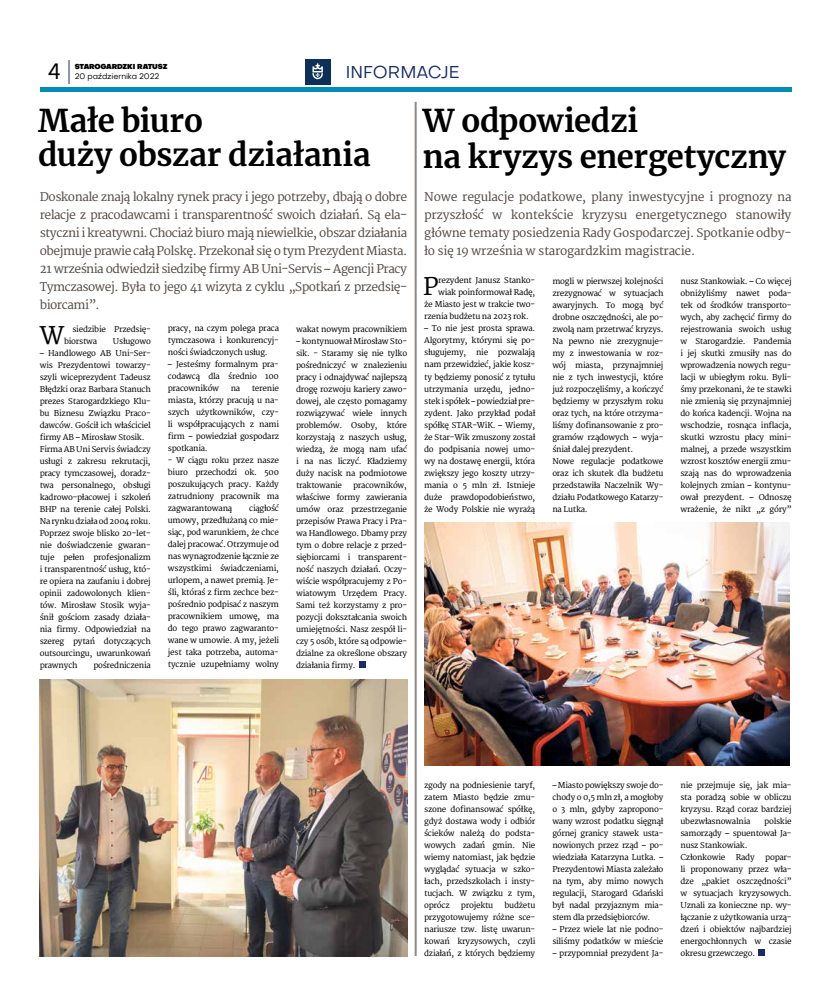
<style>
.page{position:relative;width:820px;height:993px;background:#fff}
.page>*{position:absolute;margin:0;border:0;box-sizing:border-box;transform-origin:0 0}
.t1{font:700 31px/34px "Merriweather";letter-spacing:-.01em;color:#000}
.t2{font:24.3px "Merriweather";color:#000}
.t3{font:22px "Objectivity";color:#000}
.t4{font:17px "Objectivity";color:#1a2d62}
.t5{font:12px/18px "Merriweather";letter-spacing:-.03em;color:#544d48;text-align:justify}
.t6{font:8px/12px "Merriweather";letter-spacing:-.025em;color:#000;text-align:justify}
.t7{font:8px "Objectivity";letter-spacing:-.02em;color:#000}
.t8{font:900 7px "Objectivity";letter-spacing:-.02em;color:#000}
</style>
<div class="page">
<hr style="left:40px;top:87px;width:751px;height:4px;background:#008cb9">
<svg style="left:68px;top:60px;width:1px;height:24px"></svg>
<div style="left:305px;top:59px;width:25px;height:25px;background:#0c3058"></div>
<svg style="left:312px;top:63px;width:11px;height:16px"></svg>
<hr style="left:414px;top:102px;width:2px;height:853px;background:#8c8986">
<img style="left:40px;top:679px;width:367px;height:276px">
<div style="left:359px;top:661px;width:6px;height:7px;background:#1a2d62"></div>
<svg style="left:758px;top:949px;width:6px;height:6px"></svg>
<img style="left:424px;top:522px;width:365px;height:243px">
<h3 class="t3" style="left:48px;top:57px;width:15px">4</h3>
<p class="t7" style="left:75px;top:71px;width:86px">20 października 2022</p>
<p class="t8" style="left:75px;top:61px;width:94px">STAROGARDZKI RATUSZ</p>
<h3 class="t4" style="left:345px;top:61px;width:115px">INFORMACJE</h3>
<h1 class="t1" style="left:38px;top:103px;width:334px">Małe biuro<br>duży obszar działania</h1>
<p class="t5" style="left:40px;top:187px;width:369px">Doskonale znają lokalny rynek pracy i jego potrzeby, dbają o dobre relacje z pracodawcami i transparentność swoich działań. Są ela&shy;styczni i kreatywni. Chociaż biuro mają niewielkie, obszar działania obejmuje prawie całą Polskę. Przekonał się o tym Prezydent Miasta.<br>21 września odwiedził siedzibę firmy AB Uni-Servis – Agencji Pracy Tymczasowej. Była to jego 41 wizyta z cyklu „Spotkań z przedsię&shy;biorcami”.</p>
<p class="t6" style="left:168px;top:322px;width:113px">pracy, na czym polega praca tymczasowa i konkurencyj&shy;ności świadczonych usług.</p>
<p class="t6" style="left:168px;top:358px;width:113px">– Jesteśmy formalnym pra&shy;codawcą dla średnio 100 pracowników</p>
<h2 class="t2" style="left:40px;top:320px;width:27px">W</h2>
<p class="t6" style="left:64px;top:323px;width:88px;text-indent:8px">siedzibie Przedsię&shy;biorstwa</p>
<p class="t6" style="left:296px;top:323px;width:113px">wakat nowym pracownikiem</p>
<p class="t6" style="left:296px;top:335px;width:113px">– kontynuował Mirosław Sto&shy;sik. - Staramy się nie tylko pośredniczyć w znalezieniu pracy i odnajdywać najlepszą drogę rozwoju kariery zawo&shy;dowej, ale często pomagamy rozwiązywać wiele innych problemów. Osoby, które korzystają z naszych usług, wiedzą, że mogą nam ufać i na nas liczyć. Kładziemy duży nacisk na podmiotowe traktowanie</p>
<p class="t6" style="left:113px;top:335px;width:39px">Usługowo</p>
<p class="t6" style="left:40px;top:347px;width:113px;text-align:left">– Handlowego AB Uni-Ser&shy;wis Prezydentowi towarzy&shy;szyli wiceprezydent Tadeusz<br>Błędzki oraz Barbara Stanuch prezes Starogardzkiego Klu&shy;bu Biznesu Związku Praco&shy;dawców. Gościł ich właściciel firmy AB – Mirosław Stosik.<br>Firma AB Uni Servis świadczy usługi z zakresu rekrutacji, pracy tymczasowej, doradz&shy;twa personalnego, obsługi kadrowo-płacowej i szkoleń<br>BHP na terenie całej Polski.<br>Na rynku działa od 2004 roku.<br>Poprzez swoje blisko 20-let&shy;nie doświadczenie gwaran&shy;tuje pełen profesjonalizm i transparentność usług, któ&shy;re opiera na zaufaniu i dobrej opinii zadowolonych klien&shy;tów. Mirosław Stosik wyja&shy;śnił gościom zasady działa&shy;nia firmy. Odpowiedział na szereg pytań dotyczących outsourcingu, uwarunkowań prawnych</p>
<p class="t6" style="left:168px;top:382px;width:113px;text-indent:84px">terenie miasta, którzy pracują u na&shy;szych użytkowników, czy&shy;li współpracujących z nami firm – powiedział gospodarz spotkania.</p>
<p class="t6" style="left:168px;top:454px;width:113px">- W ciągu roku przez nasze biuro przechodzi ok. 500 poszukujących pracy. Każdy zatrudniony pracownik ma zagwarantowaną</p>
<p class="t6" style="left:230px;top:382px;width:11px">na</p>
<p class="t6" style="left:296px;top:479px;width:113px;text-indent:57px">pracowników, właściwe formy zawierania umów oraz przestrzeganie przepisów Prawa Pracy i Pra&shy;wa Handlowego. Dbamy przy tym o dobre relacje z przed&shy;siębiorcami i transparent&shy;ność naszych działań. Oczy&shy;wiście współpracujemy z Po&shy;wiatowym Urzędem Pracy.<br>Sami też korzystamy z pro&shy;pozycji dokształcania swoich umiejętności. Nasz zespół li&shy;czy 5 osób, które są odpowie&shy;dzialne za określone obszary działania firmy.</p>
<p class="t6" style="left:168px;top:502px;width:113px;text-indent:81px">ciągłość umowy, przedłużaną co mie&shy;siąc, pod warunkiem, że chce dalej pracować. Otrzymuje od nas wynagrodzenie łącznie ze wszystkimi świadczeniami, urlopem, a nawet premią. Je&shy;śli, któraś z firm zechce bez&shy;pośrednio podpisać z naszym pracownikiem umowę, ma do tego prawo zagwaranto&shy;wane w umowie. A my, jeżeli jest taka potrzeba, automa&shy;tycznie uzupełniamy wolny</p>
<p class="t6" style="left:93px;top:659px;width:59px">pośredniczenia</p>
<h1 class="t1" style="left:422px;top:102px;width:364px;line-height:36px">W odpowiedzi<br>na kryzys energetyczny</h1>
<h3 class="t5" style="left:424px;top:187px;width:369px">Nowe regulacje podatkowe, plany inwestycyjne i prognozy na przyszłość w kontekście kryzysu energetycznego stanowiły główne tematy posiedzenia Rady Gospodarczej. Spotkanie odby&shy;ło się 19 września w starogardzkim magistracie.</h3>
<p class="t6" style="left:552px;top:275px;width:113px;text-align:left">mogli w pierwszej kolejności zrezygnować w sytuacjach awaryjnych. To mogą być drobne oszczędności, ale po&shy;zwolą nam przetrwać kryzys.<br>Na pewno nie zrezygnuje&shy;my z inwestowania w roz&shy;wój miasta, przynajmniej nie z tych inwestycji, które już rozpoczęliśmy, a kończyć będziemy w przyszłym roku oraz tych, na które otrzyma&shy;liśmy dofinansowanie z pro&shy;gramów rządowych – wyja&shy;śniał dalej prezydent.<br>Nowe regulacje podatkowe oraz ich skutek dla budżetu przedstawiła Naczelnik Wy&shy;działu Podatkowego Katarzy&shy;na Lutka.</p>
<p class="t6" style="left:680px;top:275px;width:113px">nusz Stankowiak. – Co więcej obniżyliśmy nawet poda&shy;tek od środków transporto&shy;wych, aby zachęcić firmy do rejestrowania swoich usług w Starogardzie. Pandemia i jej skutki zmusiły nas do wprowadzenia nowych regu&shy;lacji w ubiegłym roku. Byli&shy;śmy przekonani, że te stawki nie zmienią się przynajmniej do końca kadencji. Wojna na wschodzie, rosnąca inflacja, skutki wzrostu płacy mini&shy;malnej, a przede wszystkim wzrost kosztów energii zmu&shy;szają nas do wprowadzenia kolejnych zmian – kontynu&shy;ował prezydent. – Odnoszę wrażenie, że nikt „z góry”</p>
<h2 class="t2" style="left:423px;top:272px;width:17px">P</h2>
<p class="t6" style="left:438px;top:274px;width:99px">rezydent Janusz Stanko-</p>
<p class="t6" style="left:438px;top:286px;width:99px">wiak poinformował Radę,</p>
<p class="t6" style="left:424px;top:298px;width:113px">że Miasto jest w trakcie two-</p>
<p class="t6" style="left:424px;top:310px;width:106px">rzenia budżetu na 2023 rok.</p>
<p class="t6" style="left:424px;top:322px;width:113px">– To nie jest prosta sprawa.<br>Algorytmy, którymi się po&shy;sługujemy, nie pozwalają nam przewidzieć, jakie kosz&shy;ty będziemy ponosić z tytułu utrzymania urzędu, jedno&shy;stek i spółek – powiedział pre&shy;zydent. Jako przykład podał spółkę STAR-WiK. – Wiemy, że Star-Wik zmuszony został do podpisania nowej umo&shy;wy na dostawę energii, która zwiększy jego koszty utrzy&shy;mania o 5 mln zł. Istnieje duże prawdopodobieństwo, że Wody Polskie nie wyrażą</p>
<p class="t6" style="left:424px;top:778px;width:113px">zgody na podniesienie taryf, zatem Miasto będzie zmu&shy;szone dofinansować spółkę, gdyż dostawa wody i odbiór ścieków należą do podsta&shy;wowych zadań gmin. Nie wiemy natomiast, jak będzie wyglądać sytuacja w szko&shy;łach, przedszkolach i insty&shy;tucjach. W związku z tym, oprócz</p>
<p class="t6" style="left:460px;top:898px;width:34px">projektu</p>
<p class="t6" style="left:424px;top:898px;width:113px;text-indent:80px">budżetu przygotowujemy różne sce&shy;nariusze tzw. listę uwarun&shy;kowań kryzysowych, czyli działań, z których będziemy</p>
<p class="t6" style="left:552px;top:778px;width:113px">– Miasto powiększy swoje do&shy;chody o 0,5 mln zł, a mogłoby o 3 mln, gdyby zapropono&shy;wany wzrost podatku sięgnął górnej granicy stawek usta&shy;nowionych przez rząd – po&shy;wiedziała Katarzyna Lutka. – Prezydentowi Miasta zależało na tym, aby mimo nowych regulacji, Starogard Gdański był nadal przyjaznym mia&shy;stem dla przedsiębiorców.</p>
<p class="t6" style="left:552px;top:922px;width:113px">– Przez wiele lat nie podno&shy;siliśmy podatków w mieście</p>
<p class="t6" style="left:552px;top:946px;width:113px">– przypomniał prezydent Ja-</p>
<p class="t6" style="left:680px;top:778px;width:113px">nie przejmuje się, jak mia&shy;sta poradzą sobie w obliczu kryzysu. Rząd coraz bardziej ubezwłasnowalnia</p>
<p class="t6" style="left:680px;top:814px;width:113px;text-align:left;text-indent:84px">polskie samorządy – spuentował Ja&shy;nusz Stankowiak.<br>Członkowie</p>
<p class="t6" style="left:735px;top:850px;width:21px">Rady</p>
<p class="t6" style="left:680px;top:850px;width:113px;text-indent:85px">popar&shy;li proponowany przez wła&shy;dze „pakiet oszczędności” w sytuacjach kryzysowych.<br>Uznali za konieczne np. wy&shy;łączanie z użytkowania urzą&shy;dzeń i obiektów najbardziej energochłonnych w czasie okresu grzewczego.</p>
</div>
